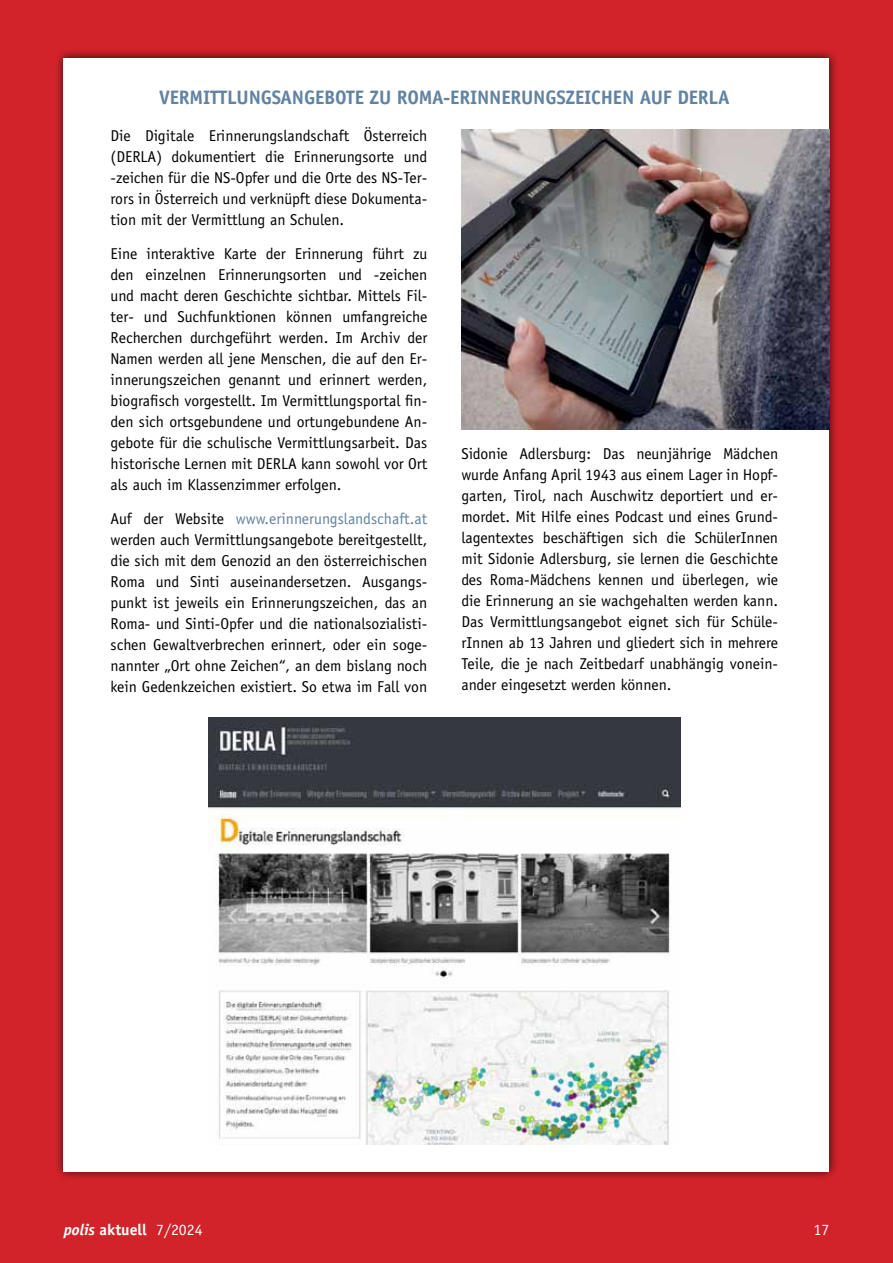
<style>
.page{position:relative;width:893px;height:1263px;background:#d2232a}
.page>*{position:absolute;margin:0;border:0;box-sizing:border-box;transform-origin:0 0}
.t1{font:700 19.5px "Officina Sans Std";letter-spacing:-.01em;color:#6183a1}
.t2{font:15.75px/21px "Officina Sans Std";color:#000;text-align:justify}
.t3{font:700 15.75px "Officina Sans Std";color:#fff}
.t4{font:15.75px "Officina Sans Std";color:#fff}
.s1{color:#6183a1}
.s2{font-style:italic}
.s3{font-weight:400}
</style>
<div class="page">
<div style="left:54px;top:49px;width:785px;height:1132px;background:#000;opacity:.75"></div>
<div style="left:64px;top:58px;width:765px;height:1113px;background:#fff"></div>
<img style="left:208px;top:717px;width:472px;height:427px">
<img style="left:461px;top:130px;width:368px;height:299px">
<p class="t1" style="left:159px;top:85px;width:530px">VERMITTLUNGSANGEBOTE ZU ROMA-ERINNERUNGSZEICHEN AUF DERLA</p>
<p class="t2" style="left:111px;top:125px;width:318px">Die Digitale Erinnerungslandschaft Österreich (DERLA) dokumentiert die Erinnerungsorte und -zeichen für die NS-Opfer und die Orte des NS-Ter&shy;rors in Österreich und verknüpft diese Dokumenta&shy;tion mit der Vermittlung an Schulen.</p>
<p class="t2" style="left:111px;top:243px;width:318px">Eine interaktive Karte der Erinnerung führt zu den einzelnen Erinnerungsorten und -zeichen und macht deren Geschichte sichtbar. Mittels Fil&shy;ter- und Suchfunktionen können umfangreiche Recherchen durchgeführt werden. Im Archiv der Namen werden all jene Menschen, die auf den Er&shy;innerungszeichen genannt und erinnert werden, biografisch vorgestellt. Im Vermittlungsportal fin&shy;den sich ortsgebundene und ortungebundene An&shy;gebote für die schulische Vermittlungsarbeit. Das historische Lernen mit DERLA kann sowohl vor Ort als auch im Klassenzimmer erfolgen.</p>
<p class="t2" style="left:111px;top:508px;width:318px">Auf der Website <span class="s1">www.erinnerungslandschaft.at </span>werden auch Vermittlungsangebote bereitgestellt, die sich mit dem Genozid an den österreichischen Roma und Sinti auseinandersetzen. Ausgangs&shy;punkt ist jeweils ein Erinnerungszeichen, das an Roma- und Sinti-Opfer und die nationalsozialisti&shy;schen Gewaltverbrechen erinnert, oder ein soge&shy;nannter „Ort ohne Zeichen“, an dem bislang noch kein Gedenkzeichen existiert. So etwa im Fall von</p>
<p class="t2" style="left:461px;top:443px;width:318px">Sidonie Adlersburg: Das neunjährige Mädchen wurde Anfang April 1943 aus einem Lager in Hopf&shy;garten, Tirol, nach Auschwitz deportiert und er&shy;mordet. Mit Hilfe eines Podcast und eines Grund&shy;lagentextes beschäftigen sich die SchülerInnen mit Sidonie Adlersburg, sie lernen die Geschichte des Roma-Mädchens kennen und überlegen, wie die Erinnerung an sie wachgehalten werden kann.<br>Das Vermittlungsangebot eignet sich für Schüle&shy;rInnen ab 13 Jahren und gliedert sich in mehrere Teile, die je nach Zeitbedarf unabhängig vonein&shy;ander eingesetzt werden können.</p>
<p class="t3" style="left:64px;top:1219px;width:140px"><span class="s2">polis</span> AKTUELL <span class="s3">7/2024</span></p>
<p class="t4" style="left:813px;top:1220px;width:17px">17</p>
</div>
